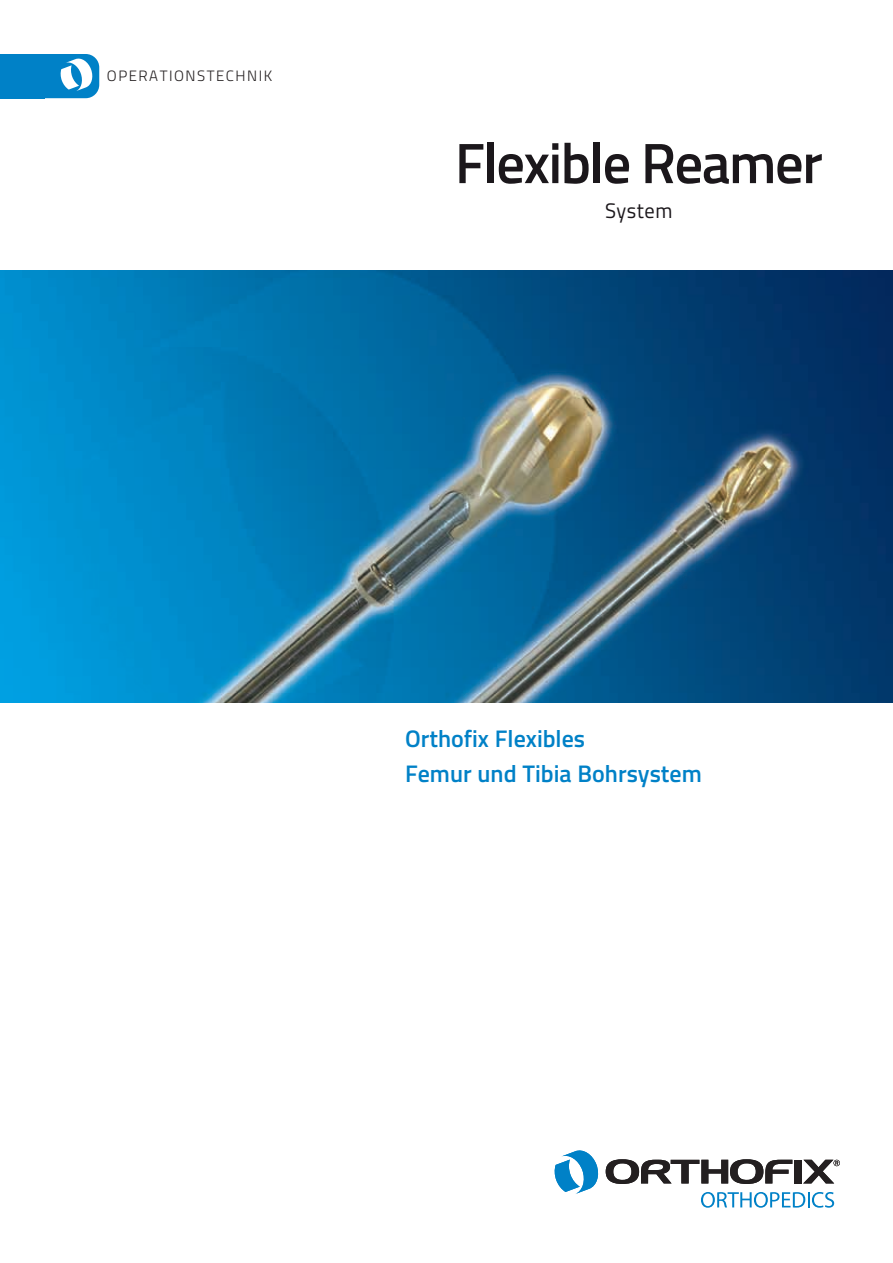
<style>
.page{position:relative;width:893px;height:1263px;background:#fff}
.page>*{position:absolute;margin:0;border:0;box-sizing:border-box;transform-origin:0 0}
.t1{font:600 57px "Titillium";letter-spacing:-.025em;color:#1b171b}
.t2{font:600 24px/34.5px "Titillium";color:#0081c7}
.t3{font:21px "Titillium";letter-spacing:.025em;color:#1b171b}
.t4{font:300 15px "Titillium";letter-spacing:.1em;color:#231f20}
</style>
<div class="page">
<div style="left:16px;top:54px;width:83px;height:44px;background:#0081c7;border-radius:14px"></div>
<div style="left:0;top:54px;width:44px;height:44px;background:#0081c7"></div>
<svg style="left:61px;top:59px;width:31px;height:32px"></svg>
<img style="left:0;top:270px;width:893px;height:432px">
<svg style="left:554px;top:1150px;width:45px;height:44px"></svg>
<svg style="left:606px;top:1159px;width:186px;height:25px"></svg>
<div style="left:794px;top:1160px;width:8px;height:23px;background:#231f20"></div>
<svg style="left:803px;top:1160px;width:37px;height:23px"></svg>
<svg style="left:701px;top:1192px;width:133px;height:16px"></svg>
<p class="t4" style="left:107px;top:65px;width:167px">OPERATIONSTECHNIK</p>
<h1 class="t1" style="left:455px;top:120px;width:369px">Flexible Reamer</h1>
<p class="t3" style="left:605px;top:195px;width:69px">System</p>
<p class="t2" style="left:405px;top:720px;width:298px">Orthofix Flexibles<br>Femur und Tibia Bohrsystem</p>
</div>
